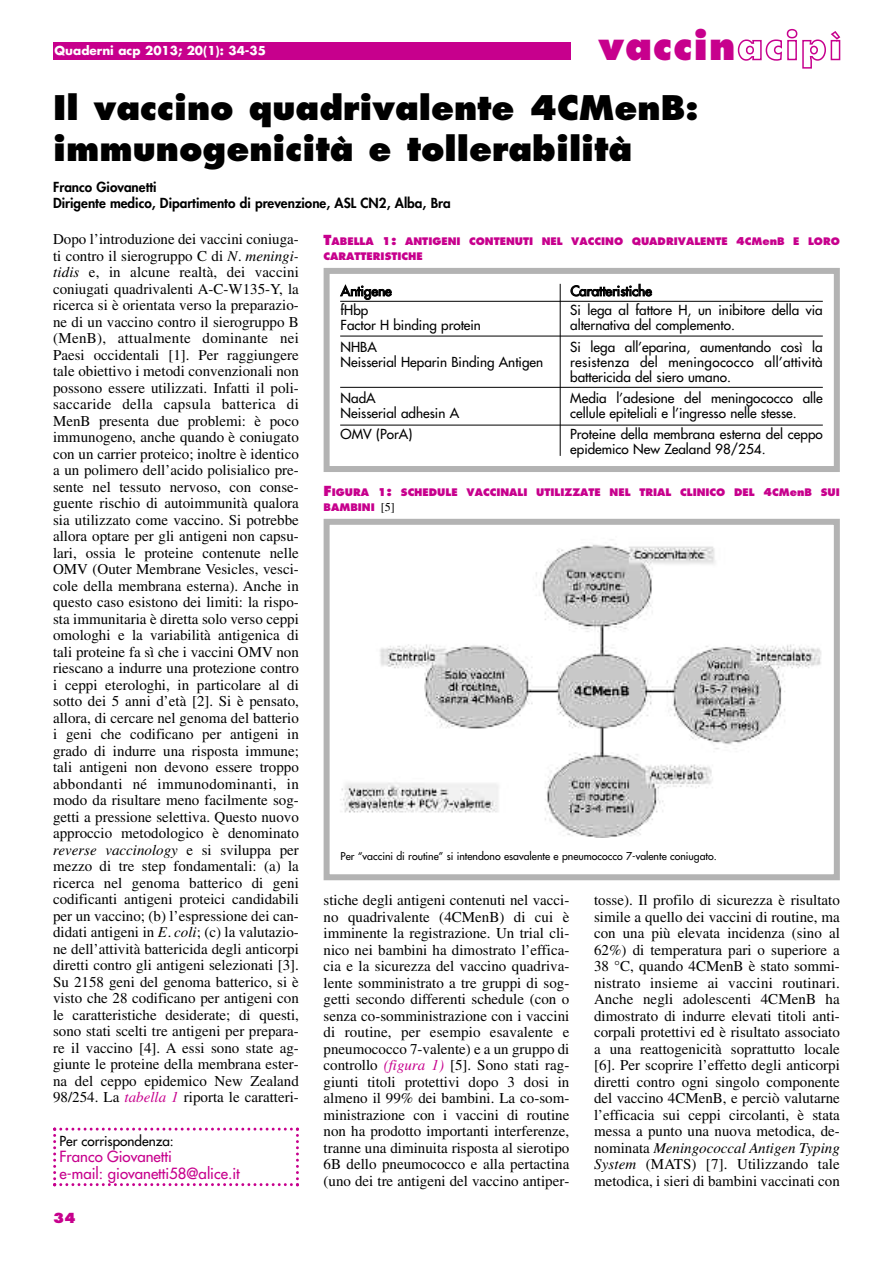
<style>
.page{position:relative;width:893px;height:1263px;background:#fff}
.page>*{position:absolute;margin:0;border:0;box-sizing:border-box;transform-origin:0 0}
.t1{font:800 38.25px "Futura";letter-spacing:.025em;color:#c7008d}
.t2{font:800 33px/40.8px "Futura";color:#000}
.t3{font:15px/16.5px "Times";color:#000;text-align:justify}
.t4{font:15px/16.5px "Futura";color:#c7008d}
.t5{font:13.5px/15px "Futura";color:#000}
.t6{font:800 13.5px/16.5px "Futura";color:#000}
.t7{font:13.5px/15px "Futura";letter-spacing:.025em;color:#000}
.t8{font:800 13.5px "Futura";color:#c7008d}
.t9{font:700 12px "Futura";color:#fff}
.t10{font:10.5px "Futura";color:#000}
.t11{font:800 10.2px/15px "Futura";color:#c7008d}
.s1{font-style:italic}
.s2{font-style:italic;color:#c7008d}
.s3{font-size:13.5px}
.s4{font-size:10.5px}
.s5{font-family:"Times";font-weight:400;font-size:12px;color:#000}
</style>
<div class="page">
<div style="left:53px;top:42px;width:271px;height:17px;background:#c7008d"></div>
<div style="left:324px;top:42px;width:246px;height:17px;background:#c7008d"></div>
<svg style="left:53px;top:1127px;width:246px;height:59px"></svg>
<svg style="left:738px;top:29px;width:102px;height:40px"></svg>
<div style="left:324px;top:268px;width:516px;height:204px;border:6px solid #b3b3b3"></div>
<img style="left:340px;top:539px;width:481px;height:298px">
<div style="left:324px;top:519px;width:516px;height:361px;border:6px solid #b3b3b3"></div>
<hr style="left:560px;top:284px;width:1px;height:172px;background:#000">
<hr style="left:340px;top:301px;width:483px;height:1px;background:#000">
<hr style="left:340px;top:336px;width:483px;height:1px;background:#000">
<hr style="left:340px;top:387px;width:483px;height:1px;background:#000">
<hr style="left:340px;top:425px;width:483px;height:1px;background:#000">
<p class="t9" style="left:55px;top:43px;width:213px">Quaderni acp 2013; 20(1): 34-35</p>
<h1 class="t1" style="left:599px;top:22px;width:138px">vaccin</h1>
<h2 class="t2" style="left:53px;top:88px;width:647px">Il vaccino quadrivalente 4CMenB: immunogenicità e tollerabilità</h2>
<p class="t6" style="left:53px;top:178px;width:399px">Franco Giovanetti<br>Dirigente medico, Dipartimento di prevenzione, ASL CN2, Alba, Bra</p>
<p class="t3" style="left:53px;top:232px;width:247px">Dopo l’introduzione dei vaccini coniuga&shy;ti contro il sierogruppo C di <span class="s1">N. meningi&shy;tidis</span> e, in alcune realtà, dei vaccini coniugati quadrivalenti A-C-W135-Y, la ricerca si è orientata verso la preparazio&shy;ne di un vaccino contro il sierogruppo B (MenB), attualmente dominante nei Paesi occidentali [1]. Per raggiungere tale obiettivo i metodi convenzionali non possono essere utilizzati. Infatti il poli&shy;saccaride della capsula batterica di MenB presenta due problemi: è poco immunogeno, anche quando è coniugato con un carrier proteico; inoltre è identico a un polimero dell’acido polisialico pre&shy;sente nel tessuto nervoso, con conse&shy;guente rischio di autoimmunità qualora sia utilizzato come vaccino. Si potrebbe allora optare per gli antigeni non capsu&shy;lari, ossia le proteine contenute nelle OMV (Outer Membrane Vesicles, vesci&shy;cole della membrana esterna). Anche in questo caso esistono dei limiti: la rispo&shy;sta immunitaria è diretta solo verso ceppi omologhi e la variabilità antigenica di tali proteine fa sì che i vaccini OMV non riescano a indurre una protezione contro i ceppi eterologhi, in particolare al di sotto dei 5 anni d’età [2]. Si è pensato, allora, di cercare nel genoma del batterio i geni che codificano per antigeni in grado di indurre una risposta immune; tali antigeni non devono essere troppo abbondanti né immunodominanti, in modo da risultare meno facilmente sog&shy;getti a pressione selettiva. Questo nuovo approccio metodologico è denominato <span class="s1">reverse vaccinology</span> e si sviluppa per mezzo di tre step fondamentali: (a) la ricerca nel genoma batterico di geni codificanti antigeni proteici candidabili per un vaccino; (b) l’espressione dei can&shy;didati antigeni in <span class="s1">E. coli</span>; (c) la valutazio&shy;ne dell’attività battericida degli anticorpi diretti contro gli antigeni selezionati [3].<br>Su 2158 geni del genoma batterico, si è visto che 28 codificano per antigeni con le caratteristiche desiderate; di questi, sono stati scelti tre antigeni per prepara&shy;re il vaccino [4]. A essi sono state ag&shy;giunte le proteine della membrana ester&shy;na del ceppo epidemico New Zealand 98/254. La <span class="s2">tabella 1</span> riporta le caratteri-</p>
<p class="t5" style="left:60px;top:1133px;width:116px">Per corrispondenza:</p>
<p class="t4" style="left:60px;top:1148px;width:182px">Franco Giovanetti<br>e-mail: giovanetti58@alice.it</p>
<p class="t8" style="left:53px;top:1209px;width:24px">34</p>
<p class="t11" style="left:324px;top:234px;width:518px"><span class="s3">T</span>ABELLA <span class="s4">1</span><span class="s3">:</span> ANTIGENI CONTENUTI NEL VACCINO QUADRIVALENTE <span class="s4">4</span>CM<span class="s4">en</span>B E LORO<br>CARATTERISTICHE</p>
<p class="t5" style="left:341px;top:283px;width:52px">Antigene</p>
<p class="t5" style="left:571px;top:283px;width:83px">Caratteristiche</p>
<p class="t5" style="left:341px;top:303px;width:29px">fHbp</p>
<p class="t5" style="left:570px;top:303px;width:254px">Si lega al fattore H, un inibitore della via</p>
<p class="t5" style="left:341px;top:318px;width:142px">Factor H binding protein</p>
<p class="t5" style="left:570px;top:318px;width:166px">alternativa del complemento.</p>
<p class="t5" style="left:341px;top:339px;width:38px">NHBA</p>
<p class="t5" style="left:570px;top:339px;width:254px">Si lega all’eparina, aumentando così la</p>
<p class="t5" style="left:341px;top:354px;width:204px">Neisserial Heparin Binding Antigen</p>
<p class="t7" style="left:570px;top:354px;width:254px">resistenza del meningococco all’attività battericida del siero umano.</p>
<p class="t5" style="left:341px;top:390px;width:37px">NadA</p>
<p class="t5" style="left:570px;top:390px;width:254px">Media l’adesione del meningococco alle</p>
<p class="t5" style="left:341px;top:405px;width:120px">Neisserial adhesin A</p>
<p class="t5" style="left:570px;top:405px;width:228px">cellule epiteliali e l’ingresso nelle stesse.</p>
<p class="t5" style="left:341px;top:427px;width:73px">OMV (PorA)</p>
<p class="t5" style="left:570px;top:427px;width:254px">Proteine della membrana esterna del ceppo epidemico New Zealand 98/254.</p>
<p class="t11" style="left:324px;top:484px;width:518px"><span class="s3">F</span>IGURA <span class="s4">1</span><span class="s3">:</span> SCHEDULE VACCINALI UTILIZZATE NEL TRIAL CLINICO DEL <span class="s4">4</span>CM<span class="s4">en</span>B SUI<br>BAMBINI <span class="s5">[5]</span></p>
<p class="t10" style="left:341px;top:850px;width:378px">Per “vaccini di routine” si intendono esavalente e pneumococco 7-valente coniugato.</p>
<p class="t3" style="left:324px;top:894px;width:247px">stiche degli antigeni contenuti nel vacci&shy;no quadrivalente (4CMenB) di cui è imminente la registrazione. Un trial cli&shy;nico nei bambini ha dimostrato l’effica&shy;cia e la sicurezza del vaccino quadriva&shy;lente somministrato a tre gruppi di sog&shy;getti secondo differenti schedule (con o senza co-somministrazione con i vaccini di routine, per esempio esavalente e pneumococco 7-valente) e a un gruppo di controllo <span class="s2">(figura 1)</span> [5]. Sono stati rag&shy;giunti titoli protettivi dopo 3 dosi in almeno il 99% dei bambini. La co-som&shy;ministrazione con i vaccini di routine non ha prodotto importanti interferenze, tranne una diminuita risposta al sierotipo 6B dello pneumococco e alla pertactina (uno dei tre antigeni del vaccino antiper-</p>
<p class="t3" style="left:594px;top:894px;width:247px">tosse). Il profilo di sicurezza è risultato simile a quello dei vaccini di routine, ma con una più elevata incidenza (sino al 62%) di temperatura pari o superiore a 38 °C, quando 4CMenB è stato sommi&shy;nistrato insieme ai vaccini routinari.<br>Anche negli adolescenti 4CMenB ha dimostrato di indurre elevati titoli anti&shy;corpali protettivi ed è risultato associato a una reattogenicità soprattutto locale [6]. Per scoprire l’effetto degli anticorpi diretti contro ogni singolo componente del vaccino 4CMenB, e perciò valutarne l’efficacia sui ceppi circolanti, è stata messa a punto una nuova metodica, de&shy;nominata <span class="s1">Meningococcal Antigen Typing System</span> (MATS) [7]. Utilizzando tale metodica, i sieri di bambini vaccinati con</p>
</div>
